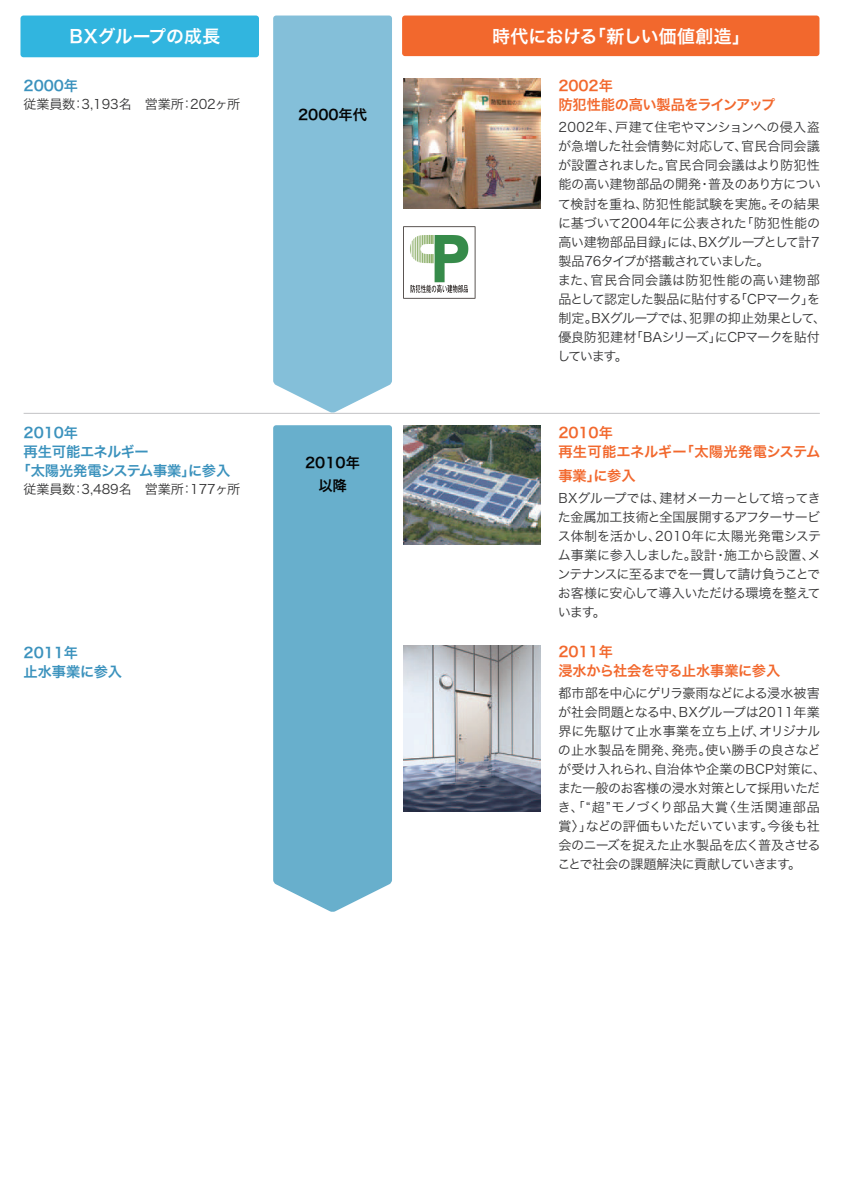
<style>
.page{position:relative;width:842px;height:1191px;background:#fff}
.page>*{position:absolute;margin:0;border:0;box-sizing:border-box;transform-origin:0 0}
.t1{font:17.9px "Hira Kaku Pro N W6";letter-spacing:.005em;color:#fff}
.t2{font:14.3px/19px "Hira Kaku Pro W6";letter-spacing:-.005em;color:#f2682d}
.t3{font:14.3px/19px "Hira Kaku Pro W6";letter-spacing:-.005em;color:#3b92bd}
.t4{font:14.3px/19px "Hira Kaku Pro W6";letter-spacing:-.025em;color:#f2682d}
.t5{font:14.3px/23.8px "Hira Kaku Pro W6";color:#030303;text-align:center}
.t6{font:14.3px "Hira Kaku Pro W6";letter-spacing:-.03em;color:#3b92bd}
.t7{font:13.1px/19px "Hira Kaku Pro W3";letter-spacing:-.025em;color:#333334}
.t8{font:13.1px "Hira Kaku Pro W3";letter-spacing:-.005em;color:#333334}
</style>
<div class="page">
<div style="left:20px;top:16px;width:239px;height:41px;background:#31b5df;border-radius:3px"></div>
<div style="left:402px;top:16px;width:417px;height:40px;background:#f2682d;border-radius:3px"></div>
<hr style="left:24px;top:413px;width:796px;height:1px;background:#c2c3c5">
<div style="left:273px;top:16px;width:119px;height:397px;background:#84bfd9"></div>
<svg style="left:273px;top:425px;width:119px;height:487px;background:#6eb2cd"></svg>
<img style="left:404px;top:227px;width:71px;height:71px">
<img style="left:404px;top:78px;width:137px;height:131px">
<img style="left:404px;top:425px;width:137px;height:119px">
<img style="left:404px;top:645px;width:137px;height:166px">
<h1 class="t1" style="left:70px;top:20px;width:152px">BXグループの成長</h1>
<h1 class="t1" style="left:492px;top:20px;width:259px">時代における「新しい価値創造」</h1>
<p class="t3" style="left:24px;top:75px;width:56px">2000年</p>
<p class="t8" style="left:24px;top:92px;width:218px">従業員数：3,193名　営業所：202ヶ所</p>
<p class="t4" style="left:558px;top:75px;width:218px">2002年　<br>防犯性能の高い製品をラインアップ</p>
<p class="t7" style="left:557px;top:117px;width:270px">2002年、戸建て住宅やマンションへの侵入盗が急増した社会情勢に対応して、官民合同会議が設置されました。官民合同会議はより防犯性能の高い建物部品の開発・普及のあり方について検討を重ね、防犯性能試験を実施。その結果に基づいて2004年に公表された「防犯性能の高い建物部品目録」には、BXグループとして計7製品76タイプが搭載されていました。<br>また、官民合同会議は防犯性能の高い建物部品として認定した製品に貼付する「CPマーク」を制定。BXグループでは、犯罪の抑止効果として、優良防犯建材「BAシリーズ」にCPマークを貼付しています。</p>
<p class="t5" style="left:298px;top:102px;width:71px">2000年代</p>
<p class="t3" style="left:24px;top:422px;width:56px">2010年</p>
<p class="t6" style="left:24px;top:438px;width:127px">再生可能エネルギー</p>
<p class="t3" style="left:16px;top:460px;width:215px">「太陽光発電システム事業」に参入</p>
<p class="t8" style="left:24px;top:477px;width:218px">従業員数：3,489名　営業所：177ヶ所</p>
<p class="t3" style="left:24px;top:642px;width:100px">2011年<br>止水事業に参入</p>
<p class="t5" style="left:305px;top:449px;width:56px">2010年以降</p>
<p class="t2" style="left:558px;top:422px;width:263px">2010年　<br>再生可能エネルギー「太陽光発電システム</p>
<p class="t2" style="left:558px;top:465px;width:79px">事業」に参入</p>
<p class="t7" style="left:557px;top:488px;width:265px;text-align:justify">BXグループでは、建材メーカーとして培ってきた金属加工技術と全国展開するアフターサービス体制を活かし、2010年に太陽光発電システム事業に参入しました。設計・施工から設置、メンテナンスに至るまでを一貫して請け負うことでお客様に安心して導入いただける環境を整えています。</p>
<p class="t2" style="left:558px;top:641px;width:224px">2011年　<br>浸水から社会を守る止水事業に参入</p>
<p class="t7" style="left:557px;top:683px;width:270px">都市部を中心にゲリラ豪雨などによる浸水被害が社会問題となる中、BXグループは2011年業界に先駆けて止水事業を立ち上げ、オリジナルの止水製品を開発、発売。使い勝手の良さなどが受け入れられ、自治体や企業のBCP対策に、また一般のお客様の浸水対策として採用いただき、「“超”モノづくり部品大賞〈生活関連部品賞〉」などの評価もいただいています。今後も社会のニーズを捉えた止水製品を広く普及させることで社会の課題解決に貢献していきます。</p>
</div>
